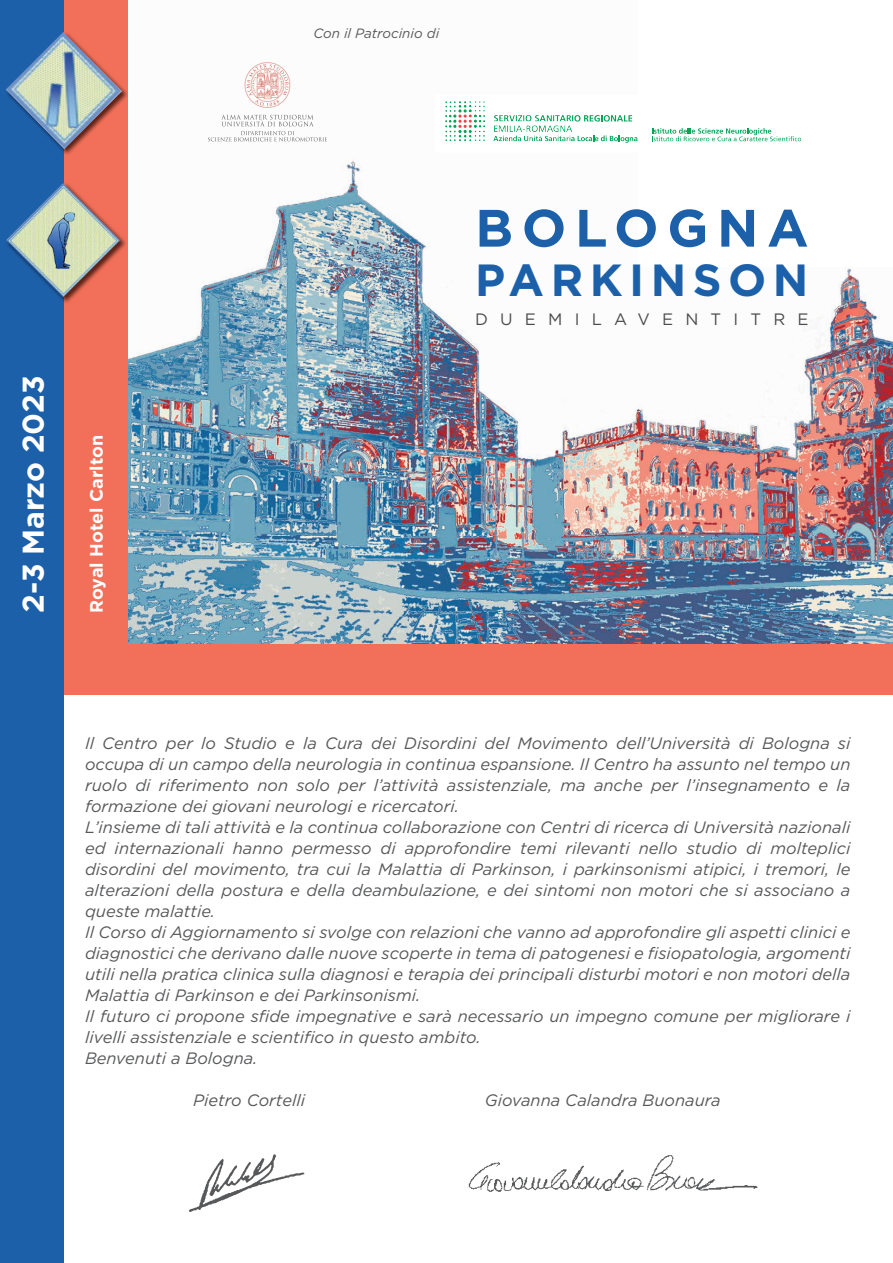
<style>
.page{position:relative;width:893px;height:1263px;background:#fff}
.page>*{position:absolute;margin:0;border:0;box-sizing:border-box;transform-origin:0 0}
.t1{font:700 52.5px "Gotham";letter-spacing:.165em;color:#1d60aa}
.t2{font:700 45px "Gotham";letter-spacing:.145em;color:#1d60aa}
.t3{font:700 30px "Gotham";color:#fff}
.t4{font:700 18px "Gotham";color:#fff}
.t5{font:italic 16.5px/21px "Gotham";color:#57585a}
.t6{font:16.5px "Gotham";letter-spacing:.74em;color:#4b4c4d}
.t7{font:italic 13.5px "Gotham";color:#57585a}
</style>
<div class="page">
<div style="left:0;top:644px;width:893px;height:51px;background:#f26f59"></div>
<img style="left:128px;top:81px;width:765px;height:562px">
<div style="left:64px;top:0;width:64px;height:651px;background:#f26f59"></div>
<div style="left:0;top:0;width:64px;height:1263px;background:#1d60aa"></div>
<img style="left:60px;top:236px;width:66px;height:67px">
<img style="left:6px;top:183px;width:114px;height:114px">
<img style="left:61px;top:81px;width:68px;height:75px">
<img style="left:6px;top:32px;width:116px;height:117px">
<svg style="left:244px;top:62px;width:46px;height:46px"></svg>
<svg style="left:208px;top:115px;width:119px;height:26px"></svg>
<img style="left:435px;top:95px;width:405px;height:58px">
<svg style="left:574px;top:115px;width:58px;height:7px"></svg>
<svg style="left:445px;top:101px;width:22px;height:40px"></svg>
<svg style="left:571px;top:135px;width:66px;height:8px"></svg>
<svg style="left:652px;top:128px;width:149px;height:13px"></svg>
<img style="left:189px;top:1154px;width:116px;height:58px">
<img style="left:468px;top:1155px;width:290px;height:37px">
<img style="left:469px;top:101px;width:104px;height:21px">
<p class="t7" style="left:313px;top:26px;width:127px">Con il Patrocinio di</p>
<h3 class="t3" style="left:15px;top:613px;width:239px;rotate:-90deg">2-3 Marzo 2023</h3>
<p class="t4" style="left:86px;top:613px;width:180px;rotate:-90deg">Royal Hotel Carlton</p>
<h1 class="t1" style="left:475px;top:196px;width:335px">BOLOGNA</h1>
<h2 class="t2" style="left:475px;top:253px;width:335px">PARKINSON</h2>
<p class="t6" style="left:475px;top:309px;width:335px">DUEMILAVENTITRE</p>
<p class="t5" style="left:85px;top:733px;width:767px">Il Centro per lo Studio e la Cura dei Disordini del Movimento dell’Università di Bologna si occupa di un campo della neurologia in continua espansione. Il Centro ha assunto nel tempo un ruolo di riferimento non solo per l’attività assistenziale, ma anche per l’insegnamento e la formazione dei giovani neurologi e ricercatori.<br>L’insieme di tali attività e la continua collaborazione con Centri di ricerca di Università nazionali ed internazionali hanno permesso di approfondire temi rilevanti nello studio di molteplici disordini del movimento, tra cui la Malattia di Parkinson, i parkinsonismi atipici, i tremori, le alterazioni della postura e della deambulazione, e dei sintomi non motori che si associano a queste malattie.<br>Il Corso di Aggiornamento si svolge con relazioni che vanno ad approfondire gli aspetti clinici e diagnostici che derivano dalle nuove scoperte in tema di patogenesi e fisiopatologia, argomenti utili nella pratica clinica sulla diagnosi e terapia dei principali disturbi motori e non motori della Malattia di Parkinson e dei Parkinsonismi.<br>Il futuro ci propone sfide impegnative e sarà necessario un impegno comune per migliorare i livelli assistenziale e scientifico in questo ambito.<br>Benvenuti a Bologna.</p>
<p class="t5" style="left:193px;top:1090px;width:114px">Pietro Cortelli</p>
<p class="t5" style="left:485px;top:1090px;width:237px">Giovanna Calandra Buonaura</p>
</div>
